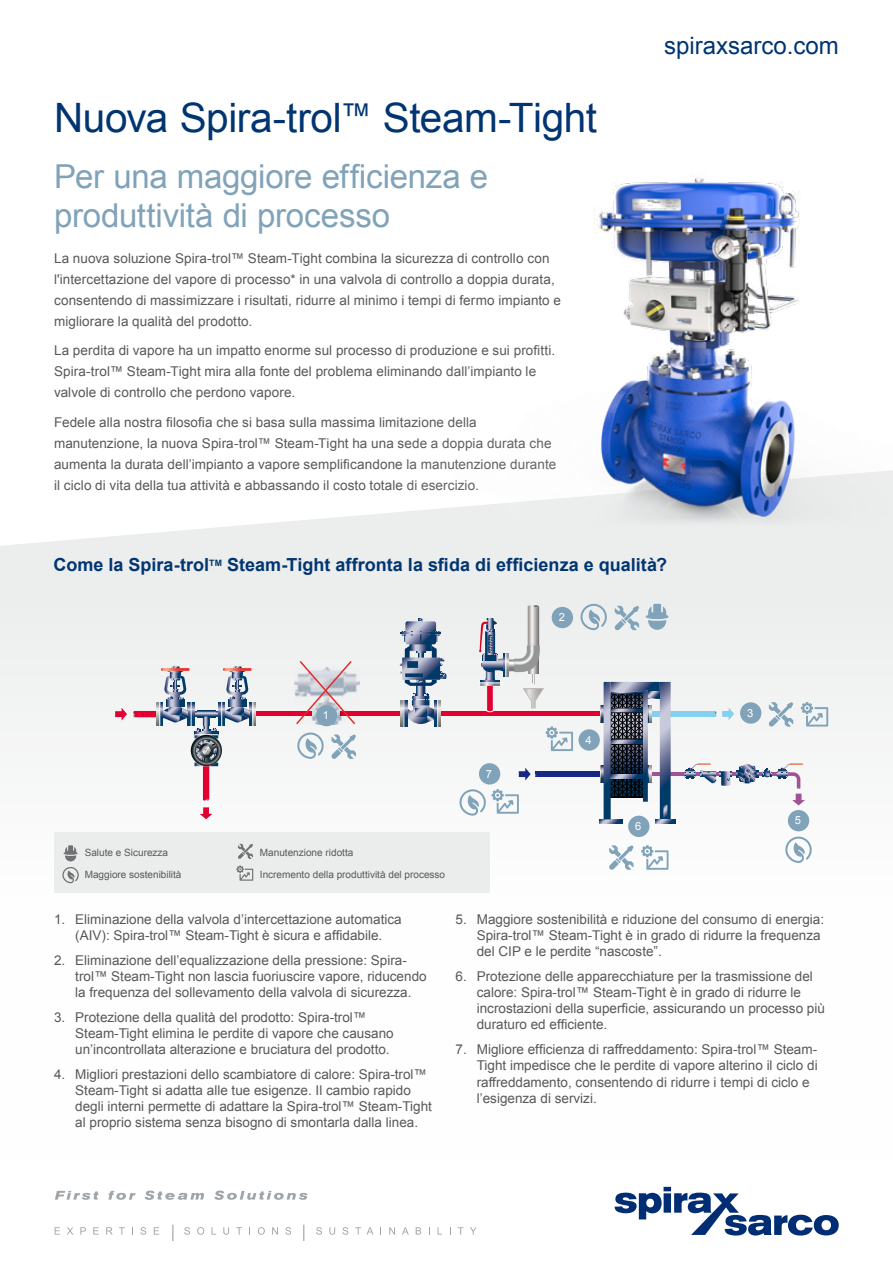
<style>
.page{position:relative;width:893px;height:1263px;background:#fff}
.page>*{position:absolute;margin:0;border:0;box-sizing:border-box;transform-origin:0 0}
.t1{font:40.5px "Arial";letter-spacing:-.01em;color:#003571}
.t2{font:33px/39.6px "Arial";letter-spacing:-.005em;color:#80a3b9}
.t3{font:24px "Arial";color:#003571}
.t4{font:700 18px "Arial";color:#003571}
.t5{font:13.5px/16.2px "Arial";color:#58585a}
.t6{font:11.1px "Arial";color:#fff}
.t7{font:10.05px "Arial";color:#58585a}
.s1{font-size:31.5px}
</style>
<div class="page">
<svg style="left:0;top:512px;width:893px;height:381px;fill:#f1f2f2"></svg>
<svg style="left:615px;top:1187px;width:224px;height:48px"></svg>
<svg style="left:55px;top:1190px;width:253px;height:10px"></svg>
<svg style="left:55px;top:1227px;width:5px;height:7px"></svg>
<svg style="left:67px;top:1227px;width:6px;height:7px"></svg>
<svg style="left:80px;top:1227px;width:6px;height:7px"></svg>
<svg style="left:93px;top:1227px;width:6px;height:7px"></svg>
<svg style="left:106px;top:1227px;width:6px;height:7px"></svg>
<svg style="left:119px;top:1227px;width:6px;height:7px"></svg>
<svg style="left:140px;top:1227px;width:6px;height:8px"></svg>
<svg style="left:154px;top:1227px;width:5px;height:7px"></svg>
<svg style="left:184px;top:1227px;width:6px;height:8px"></svg>
<svg style="left:197px;top:1227px;width:7px;height:8px"></svg>
<svg style="left:223px;top:1227px;width:6px;height:8px"></svg>
<svg style="left:236px;top:1227px;width:6px;height:7px"></svg>
<svg style="left:258px;top:1227px;width:7px;height:8px"></svg>
<svg style="left:272px;top:1227px;width:6px;height:7px"></svg>
<svg style="left:285px;top:1227px;width:6px;height:8px"></svg>
<svg style="left:316px;top:1227px;width:6px;height:8px"></svg>
<svg style="left:329px;top:1227px;width:6px;height:8px"></svg>
<svg style="left:343px;top:1227px;width:5px;height:8px"></svg>
<svg style="left:355px;top:1227px;width:6px;height:7px"></svg>
<svg style="left:367px;top:1227px;width:6px;height:7px"></svg>
<svg style="left:389px;top:1227px;width:6px;height:7px"></svg>
<svg style="left:402px;top:1227px;width:7px;height:7px"></svg>
<svg style="left:416px;top:1227px;width:5px;height:7px"></svg>
<svg style="left:458px;top:1227px;width:6px;height:7px"></svg>
<svg style="left:470px;top:1227px;width:7px;height:7px"></svg>
<svg style="left:172px;top:1225px;width:1px;height:16px"></svg>
<svg style="left:303px;top:1225px;width:1px;height:16px"></svg>
<img style="left:405px;top:177px;width:488px;height:353px">
<div style="left:650px;top:711px;width:66px;height:6px;background:#84d0f0"></div>
<hr style="left:651px;top:772px;width:127px;height:4px;background:#9e5397">
<div style="left:341px;top:711px;width:260px;height:5px;background:#e20030"></div>
<div style="left:255px;top:711px;width:57px;height:5px;background:#e20030"></div>
<svg style="left:115px;top:708px;width:12px;height:12px"></svg>
<svg style="left:200px;top:807px;width:13px;height:12px"></svg>
<svg style="left:722px;top:707px;width:12px;height:13px"></svg>
<div style="left:536px;top:771px;width:65px;height:6px;background:#172983"></div>
<svg style="left:519px;top:768px;width:17px;height:12px"></svg>
<svg style="left:736px;top:771px;width:2px;height:6px"></svg>
<svg style="left:738px;top:763px;width:67px;height:42px"></svg>
<svg style="left:684px;top:763px;width:48px;height:23px"></svg>
<svg style="left:600px;top:819px;width:22px;height:4px"></svg>
<svg style="left:655px;top:819px;width:20px;height:4px"></svg>
<svg style="left:600px;top:682px;width:71px;height:137px"></svg>
<svg style="left:611px;top:775px;width:32px;height:3px"></svg>
<svg style="left:478px;top:603px;width:65px;height:110px"></svg>
<svg style="left:400px;top:619px;width:46px;height:108px"></svg>
<svg style="left:254px;top:702px;width:2px;height:24px"></svg>
<svg style="left:133px;top:666px;width:121px;height:135px"></svg>
<img style="left:294px;top:667px;width:65px;height:57px">
<svg style="left:297px;top:732px;width:27px;height:27px"></svg>
<svg style="left:580px;top:603px;width:27px;height:27px"></svg>
<svg style="left:459px;top:789px;width:27px;height:27px"></svg>
<svg style="left:785px;top:836px;width:27px;height:27px"></svg>
<svg style="left:331px;top:734px;width:25px;height:25px"></svg>
<svg style="left:614px;top:606px;width:25px;height:24px"></svg>
<svg style="left:609px;top:845px;width:25px;height:25px"></svg>
<svg style="left:768px;top:702px;width:25px;height:25px"></svg>
<svg style="left:492px;top:789px;width:27px;height:25px"></svg>
<svg style="left:641px;top:845px;width:27px;height:25px"></svg>
<svg style="left:801px;top:702px;width:27px;height:24px"></svg>
<svg style="left:546px;top:726px;width:27px;height:25px"></svg>
<svg style="left:646px;top:604px;width:23px;height:26px"></svg>
<div style="left:479px;top:763px;width:21px;height:21px;background:#80a3b9;border-radius:50%"></div>
<div style="left:628px;top:816px;width:21px;height:21px;background:#80a3b9;border-radius:50%"></div>
<div style="left:788px;top:810px;width:21px;height:21px;background:#80a3b9;border-radius:50%"></div>
<div style="left:578px;top:729px;width:22px;height:22px;background:#80a3b9;border-radius:50%"></div>
<div style="left:740px;top:702px;width:21px;height:22px;background:#80a3b9;border-radius:50%"></div>
<div style="left:552px;top:607px;width:21px;height:21px;background:#80a3b9;border-radius:50%"></div>
<div style="left:54px;top:832px;width:435px;height:61px;background:#ebecec"></div>
<svg style="left:62px;top:867px;width:17px;height:16px"></svg>
<svg style="left:64px;top:845px;width:14px;height:16px"></svg>
<svg style="left:238px;top:844px;width:15px;height:15px"></svg>
<svg style="left:236px;top:865px;width:17px;height:16px"></svg>
<svg style="left:295px;top:659px;width:62px;height:67px"></svg>
<h1 class="t1" style="left:54px;top:91px;width:544px">Nuova Spira-trol<span class="s1">™</span> Steam-Tight</h1>
<h2 class="t2" style="left:54px;top:157px;width:436px">Per una maggiore efficienza e produttività di processo</h2>
<p class="t5" style="left:54px;top:248px;width:508px;line-height:21px">La nuova soluzione Spira-trol™ Steam-Tight combina la sicurezza di controllo con l'intercettazione del vapore di processo* in una valvola di controllo a doppia durata, consentendo di massimizzare i risultati, ridurre al minimo i tempi di fermo impianto e migliorare la qualità del prodotto.</p>
<p class="t5" style="left:54px;top:340px;width:503px;line-height:21px">La perdita di vapore ha un impatto enorme sul processo di produzione e sui profitti.<br>Spira-trol™ Steam-Tight mira alla fonte del problema eliminando dall’impianto le valvole di controllo che perdono vapore.</p>
<p class="t5" style="left:54px;top:412px;width:504px;line-height:21px">Fedele alla nostra filosofia che si basa sulla massima limitazione della manutenzione, la nuova Spira-trol™ Steam-Tight ha una sede a doppia durata che aumenta la durata dell’impianto a vapore semplificandone la manutenzione durante il ciclo di vita della tua attività e abbassando il costo totale di esercizio.</p>
<h3 class="t3" style="left:664px;top:30px;width:176px">spiraxsarco.com</h3>
<h3 class="t4" style="left:54px;top:553px;width:615px">Come la Spira-trol<sup>TM</sup> Steam-Tight affronta la sfida di efficienza e qualità?</h3>
<p class="t6" style="left:559px;top:610px;width:8px">2</p>
<p class="t6" style="left:323px;top:708px;width:8px">1</p>
<p class="t6" style="left:486px;top:766px;width:8px">7</p>
<p class="t6" style="left:585px;top:732px;width:8px">4</p>
<p class="t6" style="left:747px;top:705px;width:8px">3</p>
<p class="t7" style="left:85px;top:845px;width:85px">Salute e Sicurezza</p>
<p class="t7" style="left:85px;top:868px;width:98px">Maggiore sostenibilità</p>
<p class="t7" style="left:260px;top:845px;width:95px">Manutenzione ridotta</p>
<p class="t7" style="left:260px;top:868px;width:187px">Incremento della produttività del processo</p>
<p class="t6" style="left:635px;top:819px;width:8px">6</p>
<p class="t6" style="left:795px;top:813px;width:8px">5</p>
<p class="t5" style="left:54px;top:911px;width:349px;text-align:center">1. Eliminazione della valvola d’intercettazione automatica (AIV): Spira-trol™ Steam-Tight è sicura e affidabile.</p>
<p class="t5" style="left:75px;top:952px;width:353px;text-indent:-21px">2. Eliminazione dell’equalizzazione della pressione: Spira&shy;trol™ Steam-Tight non lascia fuoriuscire vapore, riducendo la frequenza del sollevamento della valvola di sicurezza.</p>
<p class="t5" style="left:75px;top:1009px;width:320px;text-indent:-21px">3. Protezione della qualità del prodotto: Spira-trol™<br>Steam-Tight elimina le perdite di vapore che causano un’incontrollata alterazione e bruciatura del prodotto.</p>
<p class="t5" style="left:75px;top:1066px;width:358px;text-indent:-21px">4. Migliori prestazioni dello scambiatore di calore: Spira-trol™ Steam-Tight si adatta alle tue esigenze. Il cambio rapido degli interni permette di adattare la Spira-trol™ Steam-Tight al proprio sistema senza bisogno di smontarla dalla linea.</p>
<p class="t5" style="left:477px;top:911px;width:349px;text-indent:-21px">5. Maggiore sostenibilità e riduzione del consumo di energia:<br>Spira-trol™ Steam-Tight è in grado di ridurre la frequenza del CIP e le perdite “nascoste”.</p>
<p class="t5" style="left:477px;top:968px;width:350px;text-indent:-21px">6. Protezione delle apparecchiature per la trasmissione del calore: Spira-trol™ Steam-Tight è in grado di ridurre le incrostazioni della superficie, assicurando un processo più duraturo ed efficiente.</p>
<p class="t5" style="left:477px;top:1041px;width:342px;text-indent:-21px">7. Migliore efficienza di raffreddamento: Spira-trol™ Steam-Tight impedisce che le perdite di vapore alterino il ciclo di raffreddamento, consentendo di ridurre i tempi di ciclo e l’esigenza di servizi.</p>
</div>
